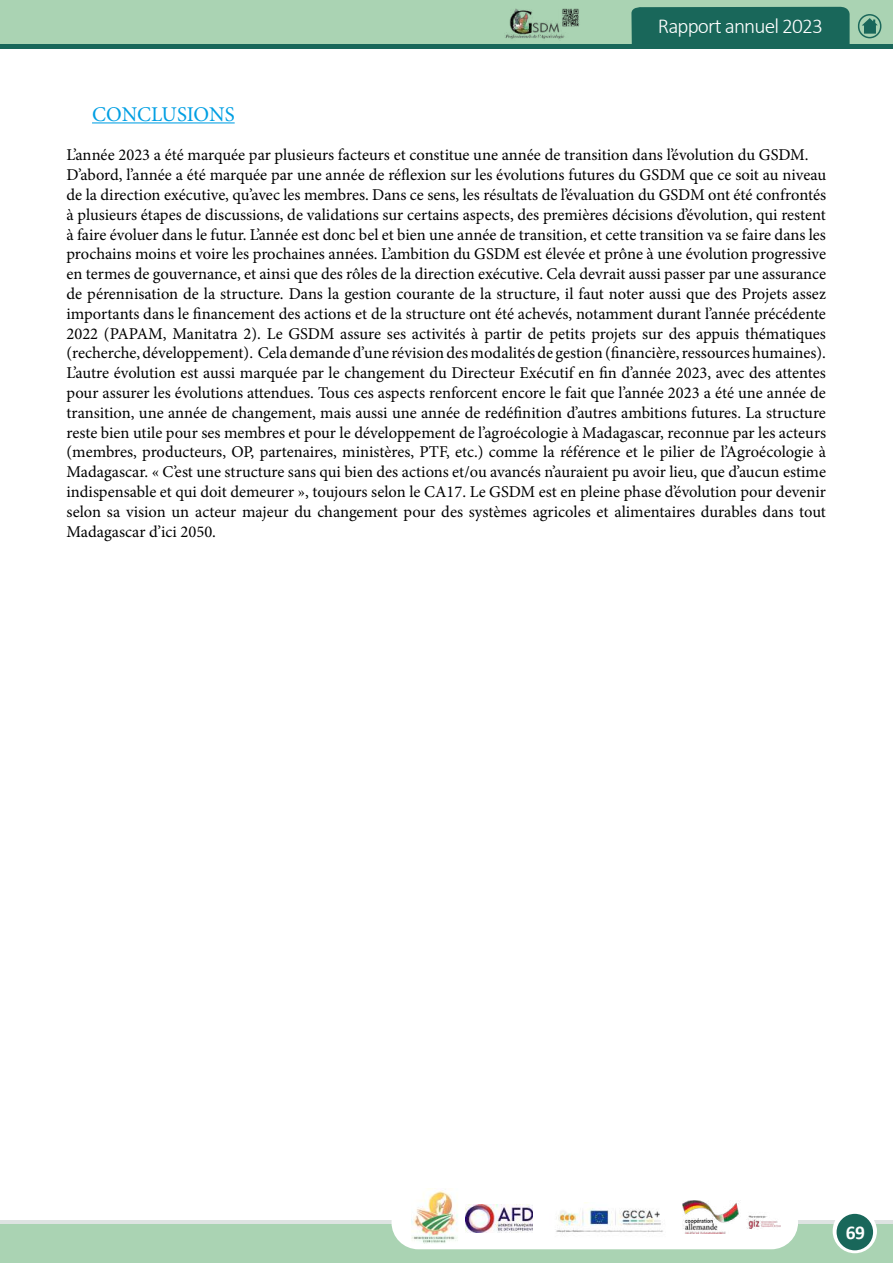
<style>
.page{position:relative;width:893px;height:1263px;background:#fff}
.page>*{position:absolute;margin:0;border:0;box-sizing:border-box;transform-origin:0 0}
.t1{font:300 21.3px "Calibri";letter-spacing:-.04em;color:#fff}
.t2{font:21px "Minion Pro";letter-spacing:-.01em;color:#009fe3}
.t3{font:700 19.5px "Calibri";color:#fff}
.t4{font:16.5px/19.8px "Minion Pro";color:#000}
</style>
<div class="page">
<div style="left:0;top:0;width:893px;height:45px;background:#aad3b3"></div>
<div style="left:631px;top:6px;width:219px;height:38px;background:#19675a"></div>
<div style="left:0;top:44px;width:893px;height:5px;background:#19675a"></div>
<div style="left:0;top:1220px;width:893px;height:38px;background:#dee3e2"></div>
<div style="left:0;top:1224px;width:893px;height:39px;background:#aad3b3"></div>
<svg style="left:833px;top:1209px;width:44px;height:44px"></svg>
<div style="left:837px;top:1214px;width:36px;height:36px;background:#19675a;border-radius:50%"></div>
<img style="left:505px;top:8px;width:75px;height:31px">
<div style="left:391px;top:1196px;width:407px;height:53px;background:#fff;border-radius:27px"></div>
<div style="left:858px;top:14px;width:23px;height:24px;border:2px solid #1b685b;border-radius:11px"></div>
<svg style="left:862px;top:18px;width:16px;height:16px"></svg>
<img style="left:465px;top:1204px;width:67px;height:28px">
<img style="left:411px;top:1191px;width:47px;height:53px">
<img style="left:556px;top:1202px;width:107px;height:31px">
<img style="left:683px;top:1200px;width:97px;height:33px">
<hr style="left:92px;top:122px;width:143px;height:1px;background:#009fe3">
<p class="t1" style="left:658px;top:13px;width:167px">Rapport annuel 2023</p>
<p class="t2" style="left:92px;top:100px;width:144px">CONCLUSIONS</p>
<p class="t4" style="left:67px;top:145px;width:761px">L’année 2023 a été marquée par plusieurs facteurs et constitue une année de transition dans l’évolution du GSDM.<br>D’abord, l’année a été marquée par une année de réflexion sur les évolutions futures du GSDM que ce soit au niveau de la direction exécutive, qu’avec les membres. Dans ce sens, les résultats de l’évaluation du GSDM ont été confrontés à plusieurs étapes de discussions, de validations sur certains aspects, des premières décisions d’évolution, qui restent à faire évoluer dans le futur. L’année est donc bel et bien une année de transition, et cette transition va se faire dans les prochains moins et voire les prochaines années. L’ambition du GSDM est élevée et prône à une évolution progressive en termes de gouvernance, et ainsi que des rôles de la direction exécutive. Cela devrait aussi passer par une assurance de pérennisation de la structure. Dans la gestion courante de la structure, il faut noter aussi que des Projets assez importants dans le financement des actions et de la structure ont été achevés, notamment durant l’année précédente 2022 (PAPAM, Manitatra 2). Le GSDM assure ses activités à partir de petits projets sur des appuis thématiques (recherche, développement). Cela demande d’une révision des modalités de gestion (financière, ressources humaines).<br>L’autre évolution est aussi marquée par le changement du Directeur Exécutif en fin d’année 2023, avec des attentes pour assurer les évolutions attendues. Tous ces aspects renforcent encore le fait que l’année 2023 a été une année de transition, une année de changement, mais aussi une année de redéfinition d’autres ambitions futures. La structure reste bien utile pour ses membres et pour le développement de l’agroécologie à Madagascar, reconnue par les acteurs (membres, producteurs, OP, partenaires, ministères, PTF, etc.) comme la référence et le pilier de l’Agroécologie à Madagascar. « C’est une structure sans qui bien des actions et/ou avancés n’auraient pu avoir lieu, que d’aucun estime indispensable et qui doit demeurer », toujours selon le CA17. Le GSDM est en pleine phase d’évolution pour devenir selon sa vision un acteur majeur du changement pour des systèmes agricoles et alimentaires durables dans tout Madagascar d’ici 2050.</p>
<p class="t3" style="left:846px;top:1218px;width:21px">69</p>
</div>
